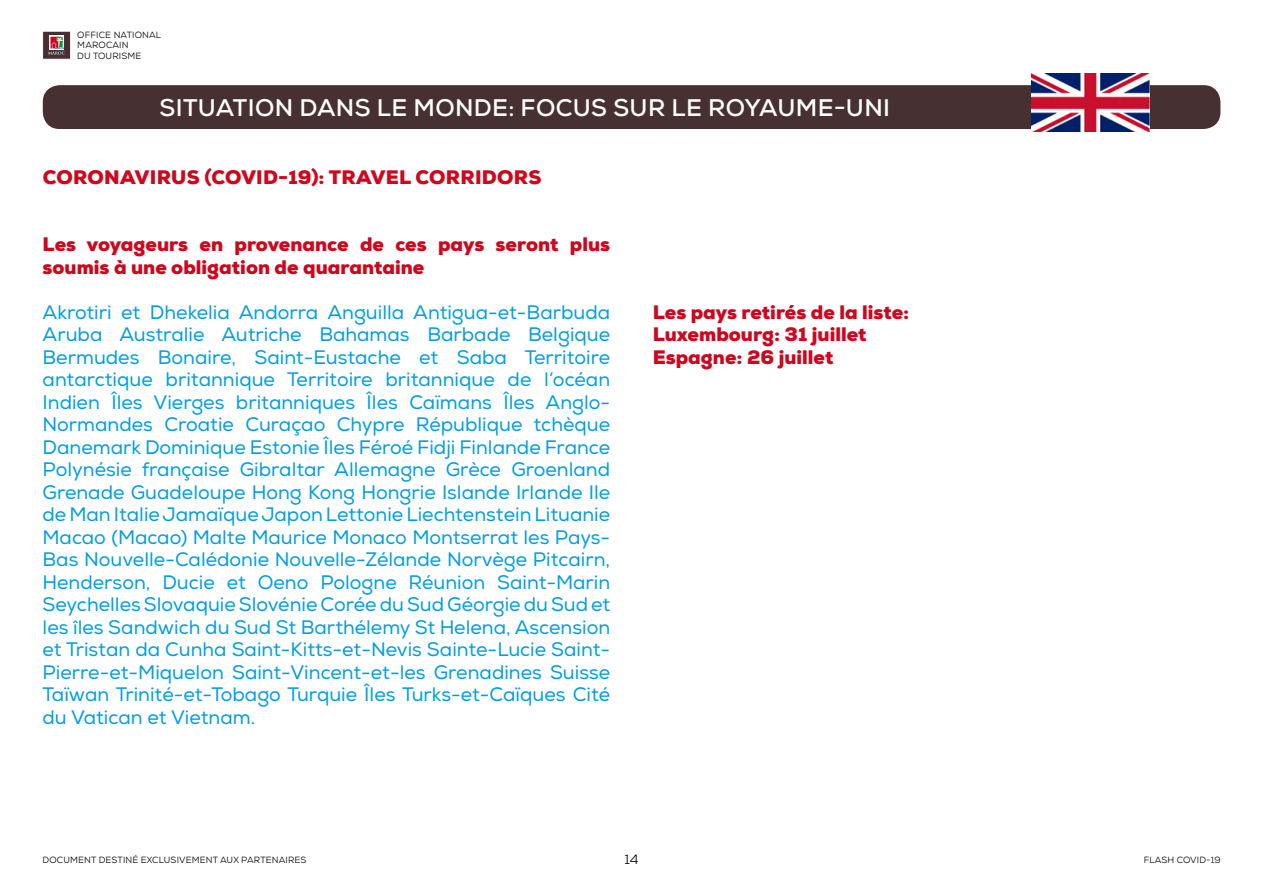
<style>
.page{position:relative;width:1263px;height:893px;background:#fff}
.page>*{position:absolute;margin:0;border:0;box-sizing:border-box;transform-origin:0 0}
.t1{font:700 24px "Nexa";letter-spacing:.015em;color:#fff}
.t2{font:19.5px/22.5px "Nexa";color:#009ee0;text-align:justify}
.t3{font:900 19.5px/22.5px "Nexa";color:#cd071e}
.t4{font:13.5px "Nexa";color:#000}
.t5{font:9px/10.8px "Nexa";letter-spacing:.015em;color:#000}
</style>
<div class="page">
<div style="left:43px;top:31px;width:28px;height:28px;background:#463031;border:1px solid #fff"></div>
<svg style="left:50px;top:36px;width:14px;height:1px"></svg>
<svg style="left:48px;top:37px;width:16px;height:18px"></svg>
<div style="left:43px;top:85px;width:1177px;height:44px;background:#463031;border-radius:17px"></div>
<img style="left:1032px;top:73px;width:117px;height:58px">
<p class="t5" style="left:77px;top:29px;width:85px">OFFICE NATIONAL<br>MAROCAIN<br>DU TOURISME</p>
<p class="t1" style="left:160px;top:92px;width:732px">SITUATION DANS LE MONDE: FOCUS SUR LE ROYAUME-UNI</p>
<p class="t3" style="left:43px;top:166px;width:500px">CORONAVIRUS (COVID-19): TRAVEL CORRIDORS</p>
<p class="t3" style="left:43px;top:233px;width:569px">Les voyageurs en provenance de ces pays seront plus soumis à une obligation de quarantaine</p>
<p class="t2" style="left:43px;top:301px;width:569px">Akrotiri et Dhekelia Andorra Anguilla Antigua-et-Barbuda Aruba Australie Autriche Bahamas Barbade Belgique Bermudes Bonaire, Saint-Eustache et Saba Territoire antarctique britannique Territoire britannique de l’océan Indien Îles Vierges britanniques Îles Caïmans Îles Anglo-Normandes Croatie Curaçao Chypre République tchèque Danemark Dominique Estonie Îles Féroé Fidji Finlande France Polynésie française Gibraltar Allemagne Grèce Groenland Grenade Guadeloupe Hong Kong Hongrie Islande Irlande Ile de Man Italie Jamaïque Japon Lettonie Liechtenstein Lituanie Macao (Macao) Malte Maurice Monaco Montserrat les Pays-Bas Nouvelle-Calédonie Nouvelle-Zélande Norvège Pitcairn, Henderson, Ducie et Oeno Pologne Réunion Saint-Marin Seychelles Slovaquie Slovénie Corée du Sud Géorgie du Sud et les îles Sandwich du Sud St Barthélemy St Helena, Ascension et Tristan da Cunha Saint-Kitts-et-Nevis Sainte-Lucie Saint-Pierre-et-Miquelon Saint-Vincent-et-les Grenadines Suisse Taïwan Trinité-et-Tobago Turquie Îles Turks-et-Caïques Cité du Vatican et Vietnam.</p>
<p class="t3" style="left:653px;top:301px;width:258px">Les pays retirés de la liste:<br>Luxembourg: 31 juillet<br>Espagne: 26 juillet</p>
<p class="t5" style="left:43px;top:854px;width:265px">DOCUMENT DESTINÉ EXCLUSIVEMENT AUX PARTENAIRES</p>
<p class="t4" style="left:624px;top:850px;width:16px">14</p>
<p class="t5" style="left:1144px;top:854px;width:78px">FLASH COVID-19</p>
</div>
